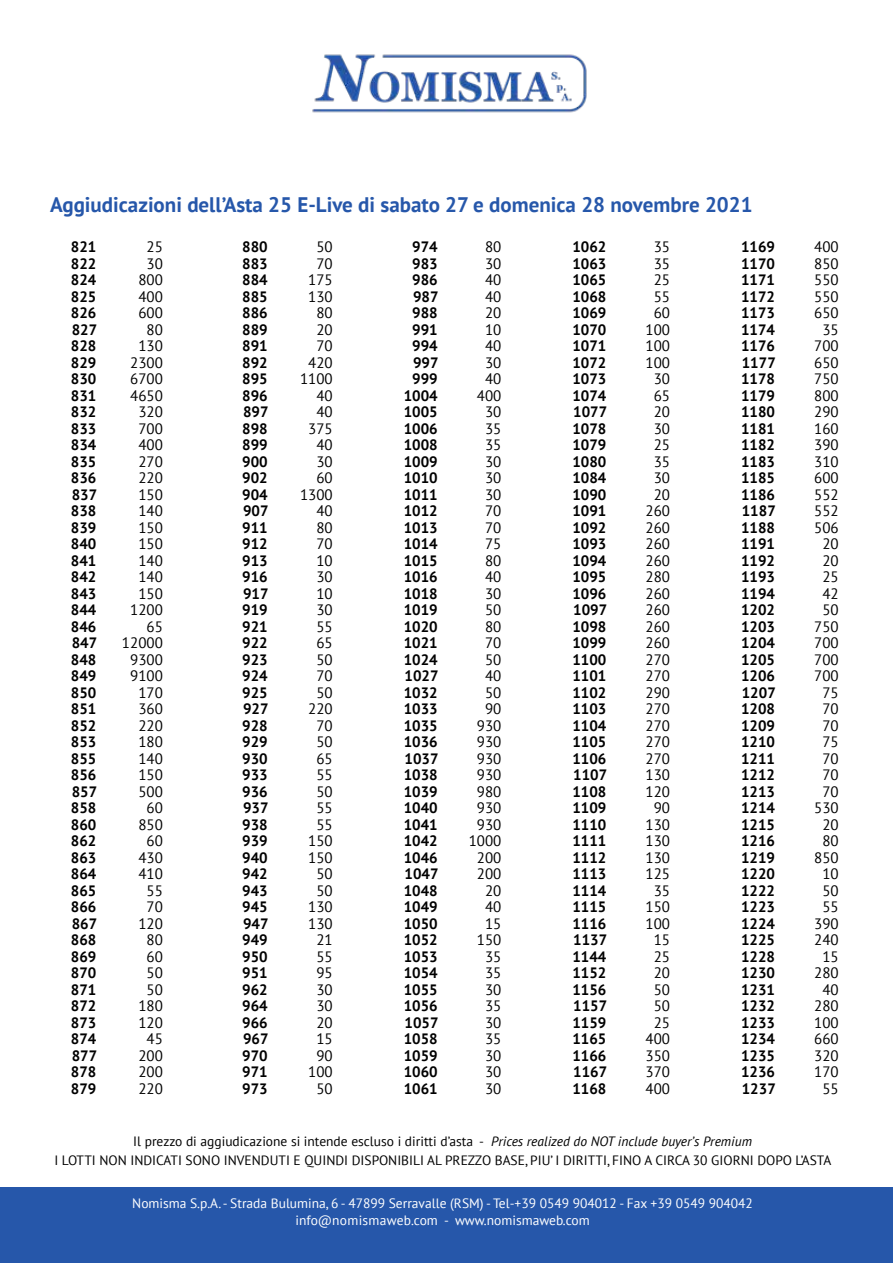
<style>
.page{position:relative;width:893px;height:1263px;background:#fff}
.page>*{position:absolute;margin:0;border:0;box-sizing:border-box;transform-origin:0 0}
.t1{font:700 21px "PT Sans";color:#2657aa}
.t2{font:700 15px/16.5px "PT Sans";color:#000;text-align:justify}
.t3{font:15px/16.5px "PT Sans";color:#000;text-align:right}
.t4{font:13.5px/19.5px "PT Sans";color:#000;text-align:center}
.t5{font:13.5px/16.5px "PT Sans";color:#fff;text-align:center}
.s1{font-style:italic}
</style>
<div class="page">
<div style="left:0;top:1187px;width:893px;height:76px;background:#2657aa"></div>
<img style="left:312px;top:54px;width:275px;height:59px">
<h1 class="t1" style="left:50px;top:191px;width:704px">Aggiudicazioni dell’Asta 25 E-Live di sabato 27 e domenica 28 novembre 2021</h1>
<p class="t2" style="left:572px;top:238px;width:36px">1062<br>1063<br>1065<br>1068<br>1069<br>1070<br>1071<br>1072<br>1073<br>1074<br>1077<br>1078<br>1079<br>1080<br>1084<br>1090<br>1091<br>1092<br>1093<br>1094<br>1095<br>1096<br>1097<br>1098<br>1099<br>1100<br>1101<br>1102<br>1103<br>1104<br>1105<br>1106<br>1107<br>1108<br>1109<br>1110<br>1111<br>1112<br>1113<br>1114<br>1115<br>1116<br>1137<br>1144<br>1152<br>1156<br>1157<br>1159<br>1165<br>1166<br>1167<br>1168</p>
<p class="t3" style="left:814px;top:238px;width:26px;text-align:center">400<br>850<br>550<br>550<br>650<br>35<br>700<br>650<br>750<br>800<br>290<br>160<br>390<br>310<br>600<br>552<br>552<br>506<br>20<br>20<br>25<br>42<br>50<br>750<br>700<br>700<br>700<br>75<br>70<br>70<br>75<br>70<br>70<br>70<br>530<br>20<br>80<br>850<br>10<br>50<br>55<br>390<br>240<br>15<br>280<br>40<br>280<br>100<br>660<br>320<br>170<br>55</p>
<p class="t2" style="left:404px;top:238px;width:36px;text-align:right">974<br>983<br>986<br>987<br>988<br>991<br>994<br>997<br>999<br>1004<br>1005<br>1006<br>1008<br>1009<br>1010<br>1011<br>1012<br>1013<br>1014<br>1015<br>1016<br>1018<br>1019<br>1020<br>1021<br>1024<br>1027<br>1032<br>1033<br>1035<br>1036<br>1037<br>1038<br>1039<br>1040<br>1041<br>1042<br>1046<br>1047<br>1048<br>1049<br>1050<br>1052<br>1053<br>1054<br>1055<br>1056<br>1057<br>1058<br>1059<br>1060<br>1061</p>
<p class="t3" style="left:646px;top:238px;width:26px;text-align:center">35<br>35<br>25<br>55<br>60<br>100<br>100<br>100<br>30<br>65<br>20<br>30<br>25<br>35<br>30<br>20<br>260<br>260<br>260<br>260<br>280<br>260<br>260<br>260<br>260<br>270<br>270<br>290<br>270<br>270<br>270<br>270<br>130<br>120<br>90<br>130<br>130<br>130<br>125<br>35<br>150<br>100<br>15<br>25<br>20<br>50<br>50<br>25<br>400<br>350<br>370<br>400</p>
<p class="t2" style="left:71px;top:238px;width:28px">821<br>822<br>824<br>825<br>826<br>827<br>828<br>829<br>830<br>831<br>832<br>833<br>834<br>835<br>836<br>837<br>838<br>839<br>840<br>841<br>842<br>843<br>844<br>846<br>847<br>848<br>849<br>850<br>851<br>852<br>853<br>855<br>856<br>857<br>858<br>860<br>862<br>863<br>864<br>865<br>866<br>867<br>868<br>869<br>870<br>871<br>872<br>873<br>874<br>877<br>878<br>879</p>
<p class="t3" style="left:122px;top:238px;width:42px">25<br>30<br>800<br>400<br>600<br>80<br>130<br>2300<br>6700<br>4650<br>320<br>700<br>400<br>270<br>220<br>150<br>140<br>150<br>150<br>140<br>140<br>150<br>1200<br>65<br>12000<br>9300<br>9100<br>170<br>360<br>220<br>180<br>140<br>150<br>500<br>60<br>850<br>60<br>430<br>410<br>55<br>70<br>120<br>80<br>60<br>50<br>50<br>180<br>120<br>45<br>200<br>200<br>220</p>
<p class="t2" style="left:242px;top:238px;width:28px">880<br>883<br>884<br>885<br>886<br>889<br>891<br>892<br>895<br>896<br>897<br>898<br>899<br>900<br>902<br>904<br>907<br>911<br>912<br>913<br>916<br>917<br>919<br>921<br>922<br>923<br>924<br>925<br>927<br>928<br>929<br>930<br>933<br>936<br>937<br>938<br>939<br>940<br>942<br>943<br>945<br>947<br>949<br>950<br>951<br>962<br>964<br>966<br>967<br>970<br>971<br>973</p>
<p class="t3" style="left:300px;top:238px;width:34px">50<br>70<br>175<br>130<br>80<br>20<br>70<br>420<br>1100<br>40<br>40<br>375<br>40<br>30<br>60<br>1300<br>40<br>80<br>70<br>10<br>30<br>10<br>30<br>55<br>65<br>50<br>70<br>50<br>220<br>70<br>50<br>65<br>55<br>50<br>55<br>55<br>150<br>150<br>50<br>50<br>130<br>130<br>21<br>55<br>95<br>30<br>30<br>20<br>15<br>90<br>100<br>50</p>
<p class="t3" style="left:469px;top:238px;width:34px">80<br>30<br>40<br>40<br>20<br>10<br>40<br>30<br>40<br>400<br>30<br>35<br>35<br>30<br>30<br>30<br>70<br>70<br>75<br>80<br>40<br>30<br>50<br>80<br>70<br>50<br>40<br>50<br>90<br>930<br>930<br>930<br>930<br>980<br>930<br>930<br>1000<br>200<br>200<br>20<br>40<br>15<br>150<br>35<br>35<br>30<br>35<br>30<br>35<br>30<br>30<br>30</p>
<p class="t2" style="left:741px;top:238px;width:36px">1169<br>1170<br>1171<br>1172<br>1173<br>1174<br>1176<br>1177<br>1178<br>1179<br>1180<br>1181<br>1182<br>1183<br>1185<br>1186<br>1187<br>1188<br>1191<br>1192<br>1193<br>1194<br>1202<br>1203<br>1204<br>1205<br>1206<br>1207<br>1208<br>1209<br>1210<br>1211<br>1212<br>1213<br>1214<br>1215<br>1216<br>1219<br>1220<br>1222<br>1223<br>1224<br>1225<br>1228<br>1230<br>1231<br>1232<br>1233<br>1234<br>1235<br>1236<br>1237</p>
<p class="t4" style="left:54px;top:1131px;width:778px">Il prezzo di aggiudicazione si intende escluso i diritti d’asta - <span class="s1">Prices realized do NOT include buyer’s Premium<br></span>I LOTTI NON INDICATI SONO INVENDUTI E QUINDI DISPONIBILI AL PREZZO BASE, PIU’ I DIRITTI, FINO A CIRCA 30 GIORNI DOPO L’ASTA</p>
<p class="t5" style="left:132px;top:1195px;width:622px">Nomisma S.p.A. - Strada Bulumina, 6 - 47899 Serravalle (RSM) - Tel-+39 0549 904012 - Fax +39 0549 904042 info@nomismaweb.com - www.nomismaweb.com</p>
</div>
